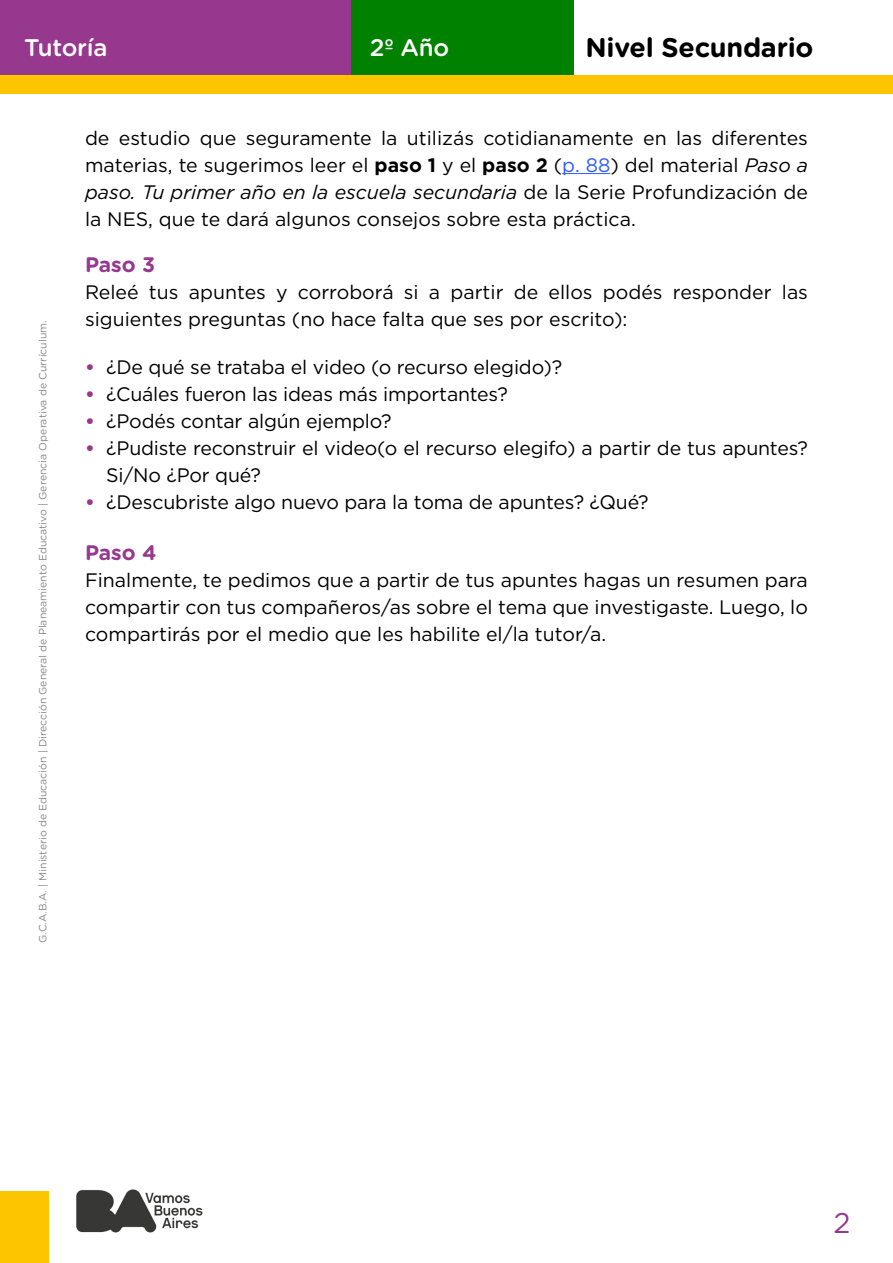
<style>
.page{position:relative;width:893px;height:1263px;background:#fff}
.page>*{position:absolute;margin:0;border:0;box-sizing:border-box;transform-origin:0 0}
.t1{font:28.5px "Gotham Rounded";color:#96388e}
.t2{font:700 27px "Gotham Rounded";letter-spacing:-.01em;color:#000}
.t3{font:500 24px "Gotham Rounded";letter-spacing:-.01em;color:#fff}
.t4{font:700 21px "Gotham Rounded";color:#96388e}
.t5{font:19.5px/27px "Gotham";letter-spacing:-.01em;color:#000;text-align:justify}
.t6{font:10.5px "Gotham Rounded";color:#878787}
.s1{font-weight:700}
.s2{color:#305cff}
.s3{font-style:italic}
.s4{font-weight:700;color:#96388e}
</style>
<div class="page">
<div style="left:0;top:1191px;width:48px;height:72px;background:#fdc500"></div>
<div style="left:0;top:0;width:351px;height:78px;background:#96388e"></div>
<div style="left:351px;top:0;width:223px;height:78px;background:#008100"></div>
<div style="left:0;top:75px;width:893px;height:19px;background:#fdc500"></div>
<hr style="left:562px;top:173px;width:48px;height:1px;background:#305cff">
<img style="left:76px;top:1189px;width:127px;height:44px">
<p class="t3" style="left:24px;top:31px;width:85px">Tutoría</p>
<p class="t3" style="left:370px;top:31px;width:81px">2º Año</p>
<h2 class="t2" style="left:585px;top:28px;width:230px">Nivel Secundario</h2>
<p class="t6" style="left:36px;top:943px;width:624px;rotate:-90deg">G.C.A.B.A. | Ministerio de Educación | Dirección General de Planeamiento Educativo | Gerencia Operativa de Currículum.</p>
<p class="t5" style="left:85px;top:124px;width:724px">de estudio que seguramente la utilizás cotidianamente en las diferentes materias, te sugerimos leer el <span class="s1">paso 1</span> y el <span class="s1">paso 2</span> (<span class="s2">p. 88</span>) del material <span class="s3">Paso a paso. Tu primer año en la escuela secundaria</span> de la Serie Profundización de la NES, que te dará algunos consejos sobre esta práctica.</p>
<p class="t4" style="left:85px;top:249px;width:72px">Paso 3</p>
<p class="t5" style="left:85px;top:278px;width:724px">Releé tus apuntes y corroborá si a partir de ellos podés responder las siguientes preguntas (no hace falta que ses por escrito):</p>
<p class="t5" style="left:85px;top:354px;width:479px"><span class="s4">•</span> ¿De qué se trataba el video (o recurso elegido)?</p>
<p class="t5" style="left:85px;top:381px;width:424px"><span class="s4">•</span> ¿Cuáles fueron las ideas más importantes?</p>
<p class="t5" style="left:85px;top:408px;width:308px"><span class="s4">•</span> ¿Podés contar algún ejemplo?</p>
<p class="t5" style="left:106px;top:435px;width:703px;text-indent:-21px"><span class="s4">•</span> ¿Pudiste reconstruir el video(o el recurso elegifo) a partir de tus apuntes?<br>Si/No ¿Por qué?</p>
<p class="t5" style="left:85px;top:489px;width:565px"><span class="s4">•</span> ¿Descubriste algo nuevo para la toma de apuntes? ¿Qué?</p>
<p class="t4" style="left:85px;top:537px;width:73px">Paso 4</p>
<p class="t5" style="left:85px;top:566px;width:724px">Finalmente, te pedimos que a partir de tus apuntes hagas un resumen para compartir con tus compañeros/as sobre el tema que investigaste. Luego, lo compartirás por el medio que les habilite el/la tutor/a.</p>
<h1 class="t1" style="left:833px;top:1203px;width:19px">2</h1>
</div>
